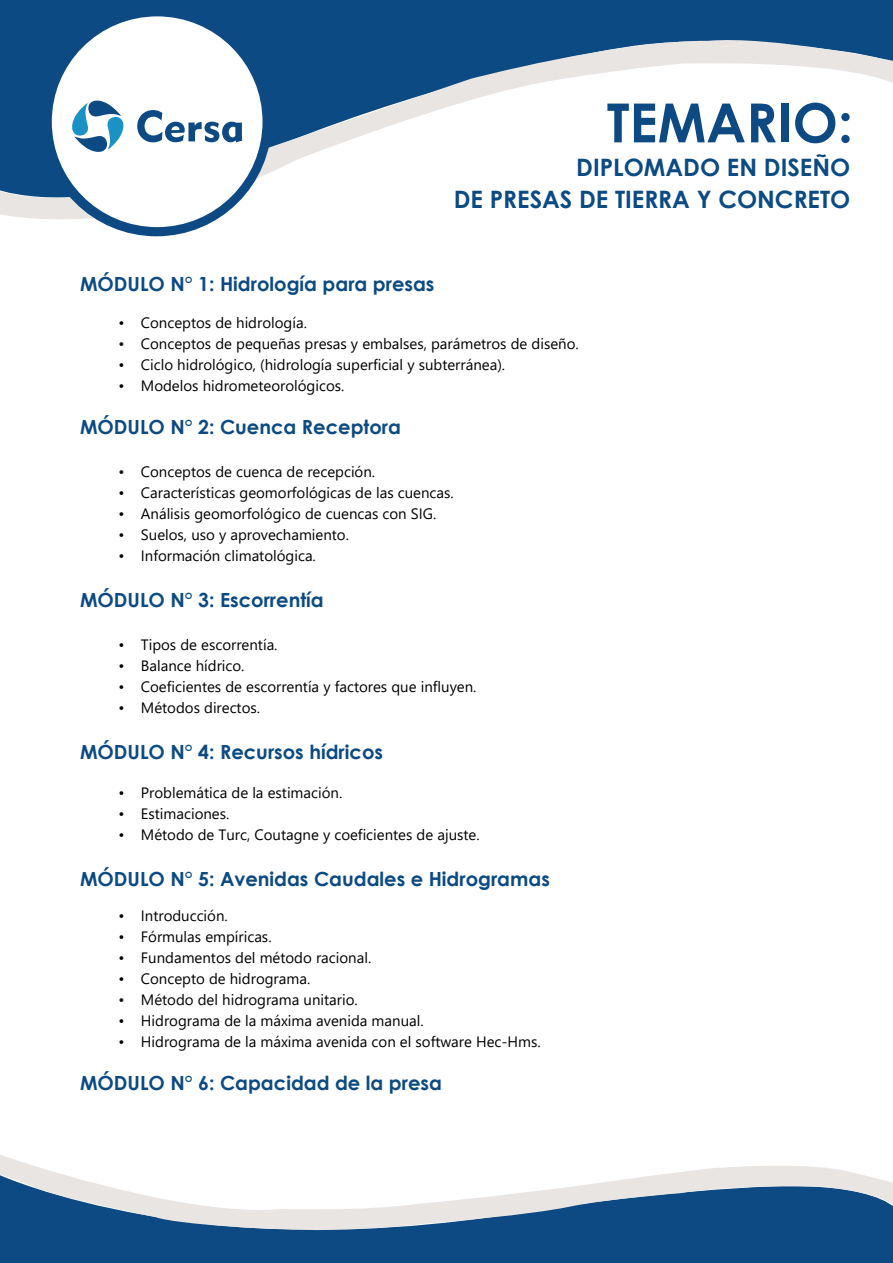
<style>
.page{position:relative;width:893px;height:1263px;background:#fff}
.page>*{position:absolute;margin:0;border:0;box-sizing:border-box;transform-origin:0 0}
.t1{font:700 54px "Century Gothic";color:#0d4a83}
.t2{font:700 24px/31.5px "Century Gothic";color:#0c4a83;text-align:right}
.t3{font:700 19.5px "Century Gothic";color:#0c4a83}
.t4{font:15px "Segoe UI";color:#000}
</style>
<div class="page">
<div style="left:0;top:1231px;width:893px;height:32px;background:#0d4a83"></div>
<svg style="left:0;top:1155px;width:893px;height:76px"></svg>
<div style="left:0;top:0;width:893px;height:35px;background:#0c4a83"></div>
<svg style="left:0;top:35px;width:893px;height:202px"></svg>
<div style="left:41px;top:6px;width:231px;height:230px;background:#0d4a83;border-radius:50%"></div>
<div style="left:52px;top:16px;width:210px;height:211px;background:#fff;border-radius:50%"></div>
<svg style="left:137px;top:110px;width:105px;height:32px"></svg>
<svg style="left:72px;top:100px;width:52px;height:52px"></svg>
<h1 class="t1" style="left:607px;top:82px;width:248px">TEMARIO:</h1>
<h2 class="t2" style="left:454px;top:151px;width:398px">DIPLOMADO EN DISEÑO<br>DE PRESAS DE TIERRA Y CONCRETO</h2>
<h3 class="t3" style="left:80px;top:269px;width:356px">MÓDULO N° 1: Hidrología para presas</h3>
<p class="t4" style="left:118px;top:309px;width:190px">• Conceptos de hidrología.</p>
<p class="t4" style="left:118px;top:330px;width:462px">• Conceptos de pequeñas presas y embalses, parámetros de diseño.</p>
<p class="t4" style="left:118px;top:351px;width:388px">• Ciclo hidrológico, (hidrología superficial y subterránea).</p>
<p class="t4" style="left:118px;top:372px;width:228px">• Modelos hidrometeorológicos.</p>
<h3 class="t3" style="left:80px;top:412px;width:322px">MÓDULO N° 2: Cuenca Receptora</h3>
<p class="t4" style="left:118px;top:458px;width:258px">• Conceptos de cuenca de recepción.</p>
<p class="t4" style="left:118px;top:479px;width:337px">• Características geomorfológicas de las cuencas.</p>
<p class="t4" style="left:118px;top:500px;width:320px">• Análisis geomorfológico de cuencas con SIG.</p>
<p class="t4" style="left:118px;top:521px;width:232px">• Suelos, uso y aprovechamiento.</p>
<p class="t4" style="left:118px;top:542px;width:199px">• Información climatológica.</p>
<h3 class="t3" style="left:80px;top:585px;width:245px">MÓDULO N° 3: Escorrentía</h3>
<p class="t4" style="left:118px;top:631px;width:161px">• Tipos de escorrentía.</p>
<p class="t4" style="left:118px;top:652px;width:128px">• Balance hídrico.</p>
<p class="t4" style="left:118px;top:673px;width:360px">• Coeficientes de escorrentía y factores que influyen.</p>
<p class="t4" style="left:118px;top:694px;width:143px">• Métodos directos.</p>
<h3 class="t3" style="left:80px;top:737px;width:305px">MÓDULO N° 4: Recursos hídricos</h3>
<p class="t4" style="left:118px;top:778px;width:225px">• Problemática de la estimación.</p>
<p class="t4" style="left:118px;top:799px;width:113px">• Estimaciones.</p>
<p class="t4" style="left:118px;top:820px;width:363px">• Método de Turc, Coutagne y coeficientes de ajuste.</p>
<h3 class="t3" style="left:80px;top:864px;width:471px">MÓDULO N° 5: Avenidas Caudales e Hidrogramas</h3>
<p class="t4" style="left:118px;top:902px;width:111px">• Introducción.</p>
<p class="t4" style="left:118px;top:923px;width:155px">• Fórmulas empíricas.</p>
<p class="t4" style="left:118px;top:944px;width:254px">• Fundamentos del método racional.</p>
<p class="t4" style="left:118px;top:965px;width:193px">• Concepto de hidrograma.</p>
<p class="t4" style="left:118px;top:986px;width:241px">• Método del hidrograma unitario.</p>
<p class="t4" style="left:118px;top:1007px;width:307px">• Hidrograma de la máxima avenida manual.</p>
<p class="t4" style="left:118px;top:1028px;width:424px">• Hidrograma de la máxima avenida con el software Hec-Hms.</p>
<h3 class="t3" style="left:80px;top:1068px;width:363px">MÓDULO N° 6: Capacidad de la presa</h3>
</div>
